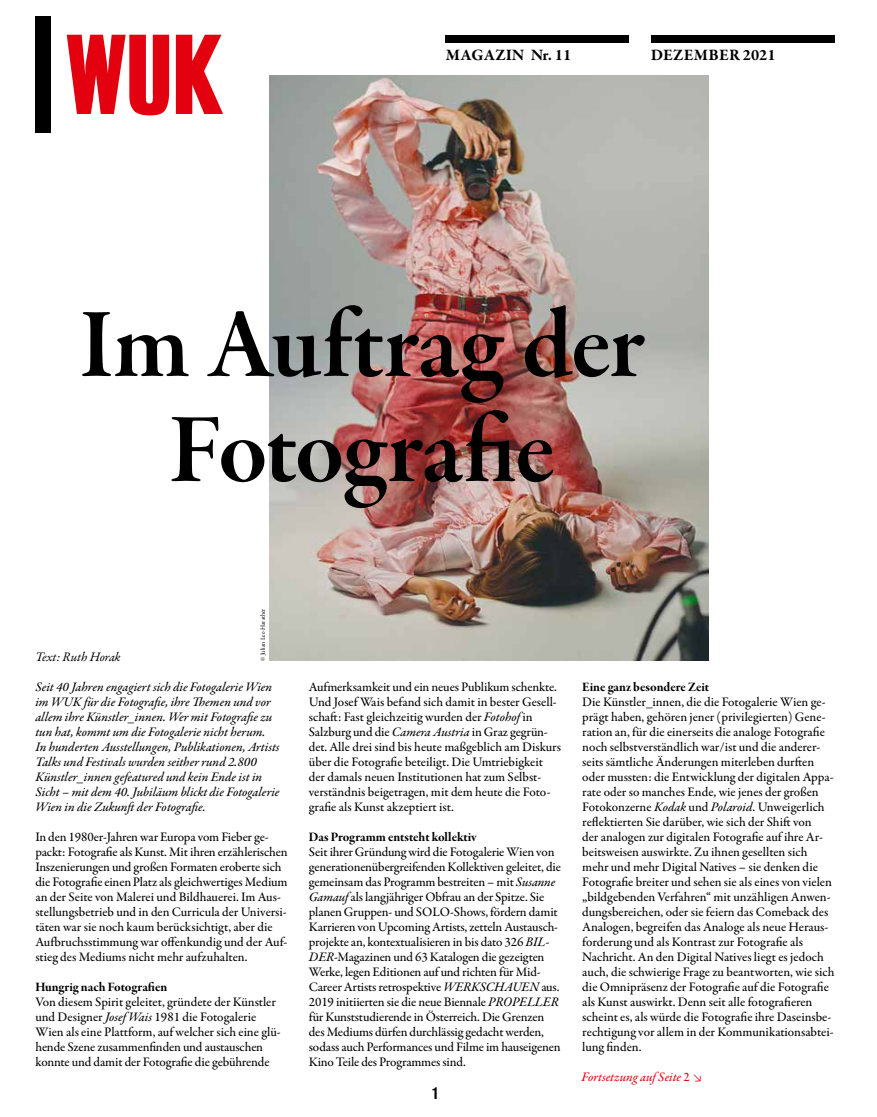
<style>
.page{position:relative;width:877px;height:1117px;background:#fff}
.page>*{position:absolute;margin:0;border:0;box-sizing:border-box;transform-origin:0 0}
.t1{font:100px/105px "Garamond Premr Pro Smbd Subh";letter-spacing:-.015em;color:#000;text-align:center}
.t2{font:700 16.25px "Garamond Premr Pro";letter-spacing:.01em;color:#000}
.t3{font:15px "Bureau 35 euro";color:#000}
.t4{font:500 13.12px/15px "Garamond Premr Pro";letter-spacing:-.005em;color:#000}
.t5{font:13.12px/15px "Garamond Premr Pro Med It";letter-spacing:-.005em;color:#000}
.t6{font:13.12px "Garamond Premr Pro Bd Subh";letter-spacing:-.005em;color:#000}
.t7{font:13.12px "Garamond Premr Pro Med It";letter-spacing:-.005em;color:#e3000f}
.t8{font:italic 13.12px "Garamond Premr Pro";letter-spacing:-.005em;color:#000}
.t9{font:6.25px "Garamond Premr Pro";letter-spacing:-.005em;color:#000}
.s1{font-family:"Garamond Premr Pro Med It";font-weight:400}
.s2{font-family:"Garamond Premr Pro";font-weight:500}
</style>
<div class="page">
<img style="left:269px;top:75px;width:440px;height:585px">
<svg style="left:67px;top:35px;width:156px;height:80px"></svg>
<div style="left:36px;top:16px;width:15px;height:117px;background:#000"></div>
<div style="left:446px;top:35px;width:183px;height:8px;background:#000"></div>
<div style="left:651px;top:35px;width:183px;height:8px;background:#000"></div>
<p class="t2" style="left:446px;top:45px;width:127px">MAGAZIN Nr. 11</p>
<p class="t2" style="left:651px;top:45px;width:126px">DEZEMBER 2021</p>
<h1 class="t1" style="left:80px;top:295px;width:566px">Im Auftrag der<br>Fotografie</h1>
<p class="t8" style="left:35px;top:648px;width:87px">Text: Ruth Horak</p>
<p class="t9" style="left:259px;top:660px;width:54px;rotate:-90deg">© Julian Lee-Harather</p>
<p class="t5" style="left:35px;top:680px;width:246px">Seit 40 Jahren engagiert sich die Fotogalerie Wien im WUK für die Fotografie, ihre Themen und vor allem ihre Künstler_innen. Wer mit Fotografie zu tun hat, kommt um die Fotogalerie nicht herum.<br>In hunderten Ausstellungen, Publikationen, Artists Talks und Festivals wurden seither rund 2.800<br>Künstler_innen gefeatured und kein Ende ist in Sicht – mit dem 40. Jubiläum blickt die Fotogalerie Wien in die Zukunft der Fotografie.</p>
<p class="t4" style="left:35px;top:829px;width:254px">In den 1980er-Jahren war Europa vom Fieber ge&shy;packt: Fotografie als Kunst. Mit ihren erzählerischen Inszenierungen und großen Formaten eroberte sich die Fotografie einen Platz als gleichwertiges Medium an der Seite von Malerei und Bildhauerei. Im Aus&shy;stellungsbetrieb und in den Curricula der Universi&shy;täten war sie noch kaum berücksichtigt, aber die Aufbruchsstimmung war offenkundig und der Auf&shy;stieg des Mediums nicht mehr aufzuhalten.</p>
<p class="t6" style="left:35px;top:979px;width:133px">Hungrig nach Fotografien</p>
<p class="t4" style="left:35px;top:994px;width:247px">Von diesem Spirit geleitet, gründete der Künstler und Designer <span class="s1">Josef Wais</span> 1981 die Fotogalerie Wien als eine Plattform, auf welcher sich eine glü&shy;hende Szene zusammenfinden und austauschen konnte und damit der Fotografie die gebührende</p>
<p class="t4" style="left:309px;top:679px;width:254px">Aufmerksamkeit und ein neues Publikum schenkte.<br>Und Josef Wais befand sich damit in bester Gesell&shy;schaft: Fast gleichzeitig wurden der <span class="s1">Fotohof</span> in Salzburg und die <span class="s1">Camera Austria</span> in Graz gegrün&shy;det. Alle drei sind bis heute maßgeblich am Diskurs über die Fotografie beteiligt. Die Umtriebigkeit der damals neuen Institutionen hat zum Selbst&shy;verständnis beigetragen, mit dem heute die Foto&shy;grafie als Kunst akzeptiert ist.</p>
<p class="t6" style="left:309px;top:829px;width:169px">Das Programm entsteht kollektiv</p>
<p class="t4" style="left:309px;top:844px;width:254px">Seit ihrer Gründung wird die Fotogalerie Wien von generationenübergreifenden Kollektiven geleitet, die gemeinsam das Programm bestreiten – mit <span class="s1">Susanne Gamauf</span> als langjähriger Obfrau an der Spitze. Sie planen Gruppen- und SOLO-Shows, fördern damit Karrieren von Upcoming Artists, zetteln Austausch&shy;projekte an, kontextualisieren in bis dato 326 <span class="s1">BIL-DER</span>-Magazinen und 63 Katalogen die gezeigten Werke, legen Editionen auf und richten für Mid-Career Artists retrospektive <span class="s1">WERKSCHAUEN</span> aus.<br>2019 initiierten sie die neue Biennale <span class="s1">PROPELLER </span>für Kunststudierende in Österreich. Die Grenzen des Mediums dürfen durchlässig gedacht werden, sodass auch Performances und Filme im hauseigenen Kino Teile des Programmes sind.</p>
<p class="t3" style="left:432px;top:1084px;width:6px">1</p>
<p class="t6" style="left:582px;top:679px;width:128px">Eine ganz besondere Zeit</p>
<p class="t4" style="left:582px;top:694px;width:254px">Die Künstler_innen, die die Fotogalerie Wien ge&shy;prägt haben, gehören jener (privilegierten) Gene&shy;ration an, für die einerseits die analoge Fotografie noch selbstverständlich war/ist und die anderer&shy;seits sämtliche Änderungen miterleben durften oder mussten: die Entwicklung der digitalen Appa&shy;rate oder so manches Ende, wie jenes der großen Fotokonzerne <span class="s1">Kodak</span> und <span class="s1">Polaroid</span>. Unweigerlich reflektierten Sie darüber, wie sich der Shift von<br>der analogen zur digitalen Fotografie auf ihre Ar&shy;beitsweisen auswirkte. Zu ihnen gesellten sich mehr und mehr Digital Natives – sie denken die Fotografie breiter und sehen sie als eines von vielen „bildgebenden Verfahren“ mit unzähligen Anwen&shy;dungsbereichen, oder sie feiern das Comeback des Analogen, begreifen das Analoge als neue Heraus&shy;forderung und als Kontrast zur Fotografie als Nachricht. An den Digital Natives liegt es jedoch auch, die schwierige Frage zu beantworten, wie sich die Omnipräsenz der Fotografie auf die Fotografie als Kunst auswirkt. Denn seit alle fotografieren scheint es, als würde die Fotografie ihre Daseinsbe&shy;rechtigung vor allem in der Kommunikationsabtei&shy;lung finden.</p>
<p class="t7" style="left:582px;top:1068px;width:110px">Fortsetzung auf Seite <span class="s2">2</span></p>
</div>
